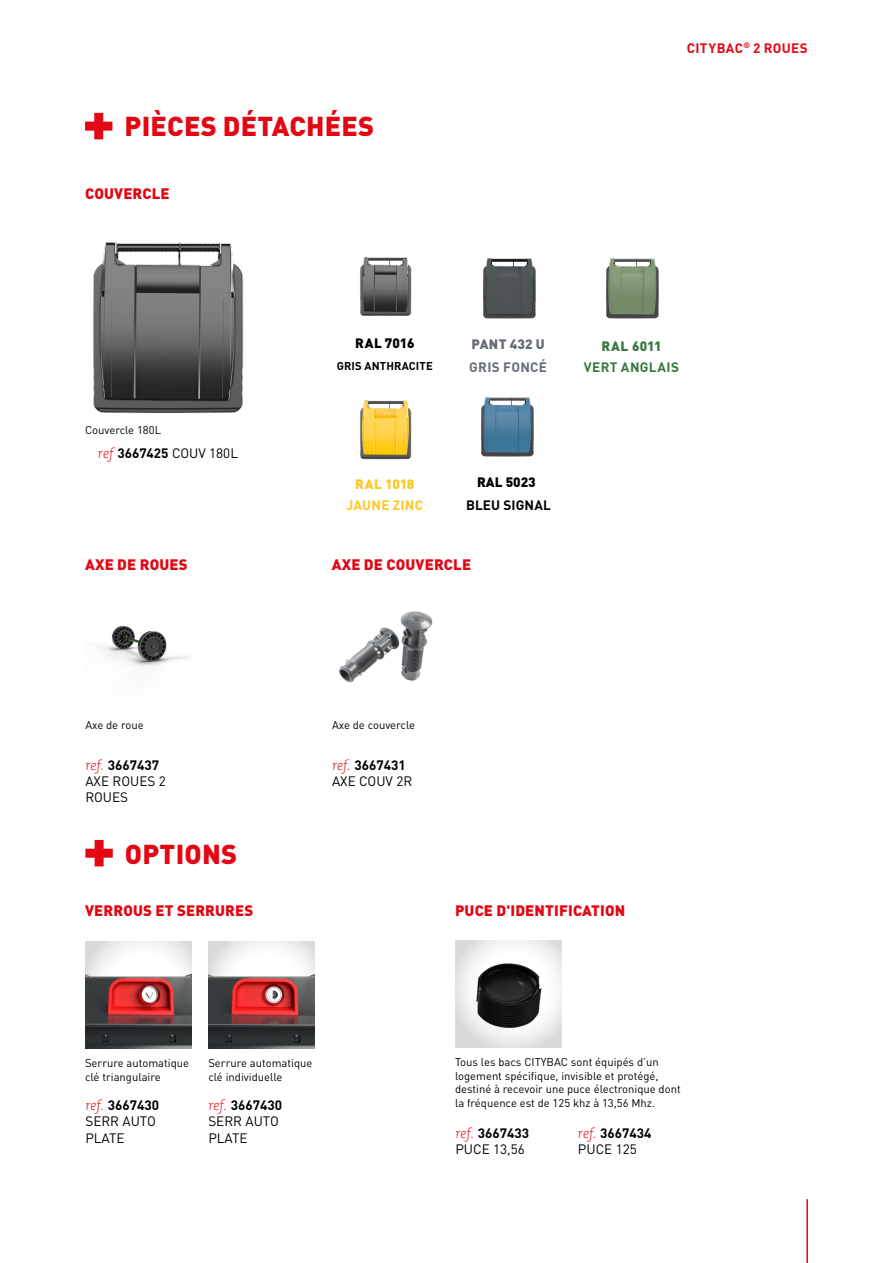
<style>
.page{position:relative;width:893px;height:1263px;background:#fff}
.page>*{position:absolute;margin:0;border:0;box-sizing:border-box;transform-origin:0 0}
.t1{font:900 27px "DIN Pro";letter-spacing:.01em;color:#e30613}
.t2{font:900 15px "DIN Pro";letter-spacing:.01em;color:#e30613}
.t3{font:13.5px/16.2px "DIN Pro";color:#000}
.t4{font:700 13.5px/16.2px "DIN Pro";letter-spacing:.01em;color:#000}
.t5{font:700 13.5px "DIN Pro";letter-spacing:.025em;color:#e30613}
.t6{font:900 13.5px "DIN Pro";letter-spacing:.005em;color:#000}
.t7{font:700 13.5px "DIN Pro";letter-spacing:.03em;color:#3a763f}
.t8{font:700 13.5px "DIN Pro";letter-spacing:.02em;color:#fec81e}
.t9{font:700 13.5px "DIN Pro";letter-spacing:.02em;color:#656c75}
.t10{font:900 13.5px "DIN Pro";letter-spacing:.02em;color:#656c75}
.t11{font:900 13.5px "DIN Pro";letter-spacing:-.01em;color:#fec81e}
.t12{font:900 13.5px "DIN Pro";letter-spacing:.01em;color:#3a763f}
.t13{font:11.25px/13.5px "DIN Pro";color:#000}
.t14{font:700 11.25px "DIN Pro";letter-spacing:.01em;color:#000}
.s1{font-family:"Caecilia LT Pro 46";font-weight:300;font-style:italic;color:#e30613}
.s2{font-weight:700}
.s3{font-weight:400}
</style>
<div class="page">
<hr style="left:806px;top:1199px;width:2px;height:64px;background:#e30613">
<div style="left:85px;top:122px;width:27px;height:9px;background:#e30613"></div>
<div style="left:94px;top:113px;width:9px;height:26px;background:#e30613"></div>
<img style="left:208px;top:942px;width:107px;height:106px">
<img style="left:101px;top:625px;width:89px;height:42px">
<img style="left:339px;top:611px;width:94px;height:72px">
<img style="left:85px;top:942px;width:106px;height:106px">
<svg style="left:455px;top:941px;width:106px;height:106px"></svg>
<img style="left:476px;top:963px;width:65px;height:64px">
<div style="left:85px;top:849px;width:28px;height:9px;background:#e30613"></div>
<div style="left:95px;top:840px;width:9px;height:26px;background:#e30613"></div>
<img style="left:360px;top:400px;width:52px;height:60px">
<img style="left:360px;top:257px;width:52px;height:59px">
<img style="left:93px;top:242px;width:151px;height:171px">
<img style="left:483px;top:258px;width:53px;height:61px">
<img style="left:606px;top:258px;width:53px;height:61px">
<img style="left:481px;top:397px;width:53px;height:60px">
<h1 class="t1" style="left:125px;top:108px;width:251px">PIÈCES DÉTACHÉES</h1>
<h2 class="t2" style="left:85px;top:183px;width:86px">COUVERCLE</h2>
<p class="t5" style="left:687px;top:39px;width:123px">CITYBAC<sup>®</sup> 2 ROUES</p>
<p class="t13" style="left:85px;top:423px;width:78px">Couvercle 180L</p>
<p class="t3" style="left:98px;top:443px;width:142px"><span class="s1">ref</span> <span class="s2">3667425</span> COUV 180L</p>
<p class="t6" style="left:355px;top:334px;width:61px">RAL 7016</p>
<p class="t14" style="left:337px;top:358px;width:98px">GRIS ANTHRACITE</p>
<p class="t10" style="left:472px;top:335px;width:75px">PANT 432 U</p>
<p class="t9" style="left:469px;top:357px;width:79px">GRIS FONCÉ</p>
<p class="t11" style="left:355px;top:475px;width:61px">RAL 1018</p>
<p class="t8" style="left:346px;top:496px;width:78px">JAUNE ZINC</p>
<p class="t6" style="left:477px;top:473px;width:60px">RAL 5023</p>
<p class="t4" style="left:466px;top:497px;width:86px">BLEU SIGNAL</p>
<h2 class="t2" style="left:85px;top:554px;width:104px">AXE DE ROUES</h2>
<h2 class="t2" style="left:332px;top:554px;width:141px">AXE DE COUVERCLE</h2>
<p class="t12" style="left:601px;top:337px;width:61px">RAL 6011</p>
<p class="t7" style="left:584px;top:357px;width:97px">VERT ANGLAIS</p>
<p class="t13" style="left:85px;top:718px;width:60px">Axe de roue</p>
<p class="t3" style="left:85px;top:755px;width:82px"><span class="s1">ref.</span> <span class="s2">3667437<br></span>AXE ROUES 2<br>ROUES</p>
<h1 class="t1" style="left:125px;top:835px;width:114px">OPTIONS</h1>
<p class="t13" style="left:332px;top:718px;width:85px">Axe de couvercle</p>
<p class="t3" style="left:332px;top:755px;width:82px"><span class="s1">ref.</span> <span class="s2">3667431<br></span>AXE COUV 2R</p>
<h2 class="t2" style="left:85px;top:900px;width:170px">VERROUS ET SERRURES</h2>
<h2 class="t2" style="left:455px;top:900px;width:172px">PUCE D'IDENTIFICATION</h2>
<p class="t13" style="left:85px;top:1056px;width:106px">Serrure automatique clé triangulaire</p>
<p class="t13" style="left:208px;top:1056px;width:106px">Serrure automatique clé individuelle</p>
<p class="t3" style="left:85px;top:1096px;width:75px"><span class="s1">ref.</span> <span class="s2">3667430<br></span>SERR AUTO<br>PLATE</p>
<p class="t3" style="left:208px;top:1096px;width:75px"><span class="s1">ref.</span> <span class="s2">3667430<br></span>SERR AUTO<br>PLATE</p>
<p class="t13" style="left:455px;top:1055px;width:227px">Tous les bacs CITYBAC sont équipés d’un logement spécifique, invisible et protégé, destiné à recevoir une puce électronique dont la fréquence est de 125 khz à 13,56 Mhz.</p>
<p class="t3" style="left:455px;top:1123px;width:75px"><span class="s1">ref.</span> <span class="s2">3667433<br></span>PUCE 13,56</p>
<p class="t4" style="left:578px;top:1124px;width:75px"><span class="s1">ref.</span> 3667434<br><span class="s3">PUCE 125</span></p>
</div>
